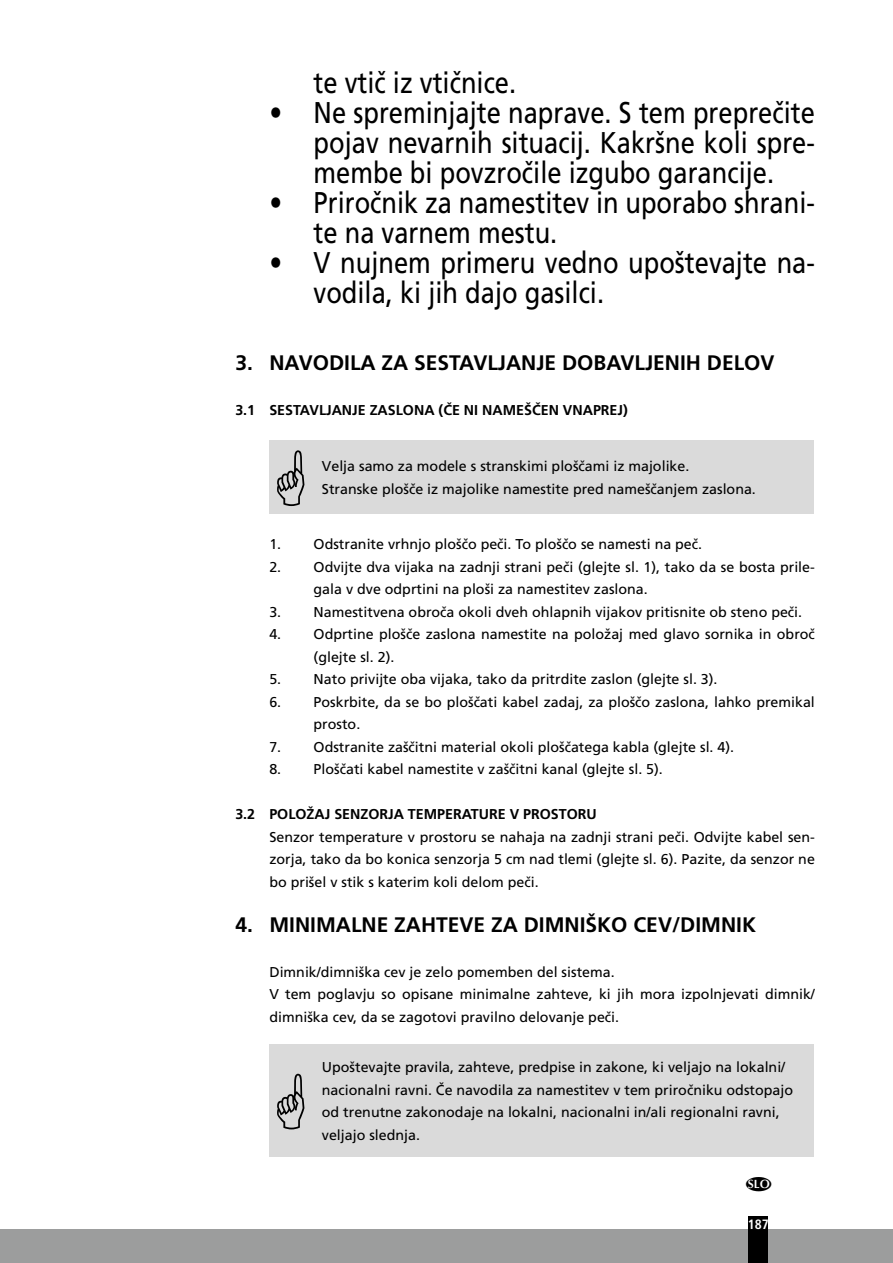
<style>
.page{position:relative;width:893px;height:1263px;background:#fff}
.page>*{position:absolute;margin:0;border:0;box-sizing:border-box;transform-origin:0 0}
.t1{font:30px/30px "Frutiger CE";color:#000;scale:.85 1}
.t2{font:700 21px "Frutiger CE";color:#000}
.t3{font:14.25px/22.5px "Frutiger CE";color:#000}
.t4{font:700 14.25px "Frutiger CE";color:#000}
.t5{font:700 condensed 13.5px "Frutiger LT Std";color:#fff}
</style>
<div class="page">
<div style="left:0;top:1229px;width:893px;height:34px;background:#9c9d9d"></div>
<div style="left:748px;top:1216px;width:20px;height:47px;background:#000"></div>
<div style="left:269px;top:440px;width:51px;height:74px;background:#dadada"></div>
<div style="left:320px;top:440px;width:494px;height:74px;background:#dadada"></div>
<div style="left:269px;top:1044px;width:51px;height:112px;background:#dadada"></div>
<div style="left:320px;top:1044px;width:494px;height:113px;background:#dadada"></div>
<h1 class="t1" style="left:314px;top:67px;width:240px">te vtič iz vtičnice.</h1>
<h1 class="t1" style="left:314px;top:97px;width:591px;text-align:justify;text-indent:-44px">• Ne spreminjajte naprave. S tem preprečite pojav nevarnih situacij. Kakršne koli spre&shy;membe bi povzročile izgubo garancije.</h1>
<h1 class="t1" style="left:314px;top:187px;width:591px;text-indent:-44px">• Priročnik za namestitev in uporabo shrani&shy;te na varnem mestu.</h1>
<h1 class="t1" style="left:314px;top:247px;width:591px;text-indent:-44px">• V nujnem primeru vedno upoštevajte na&shy;vodila, ki jih dajo gasilci.</h1>
<h2 class="t2" style="left:235px;top:350px;width:541px">3. NAVODILA ZA SESTAVLJANJE DOBAVLJENIH DELOV</h2>
<p class="t4" style="left:235px;top:402px;width:394px">3.1 SESTAVLJANJE ZASLONA (ČE NI NAMEŠČEN VNAPREJ)</p>
<p class="t3" style="left:322px;top:455px;width:435px">Velja samo za modele s stranskimi ploščami iz majolike.<br>Stranske plošče iz majolike namestite pred nameščanjem zaslona.</p>
<p class="t3" style="left:269px;top:533px;width:434px">1. Odstranite vrhnjo ploščo peči. To ploščo se namesti na peč.</p>
<p class="t3" style="left:314px;top:555px;width:503px;text-indent:-44px">2. Odvijte dva vijaka na zadnji strani peči (glejte sl. 1), tako da se bosta prile&shy;gala v dve odprtini na ploši za namestitev zaslona.</p>
<p class="t3" style="left:269px;top:600px;width:534px">3. Namestitvena obroča okoli dveh ohlapnih vijakov pritisnite ob steno peči.</p>
<p class="t3" style="left:314px;top:623px;width:503px;text-indent:-44px">4. Odprtine plošče zaslona namestite na položaj med glavo sornika in obroč (glejte sl. 2).</p>
<p class="t3" style="left:269px;top:668px;width:450px">5. Nato privijte oba vijaka, tako da pritrdite zaslon (glejte sl. 3).</p>
<p class="t3" style="left:314px;top:690px;width:503px;text-indent:-44px">6. Poskrbite, da se bo ploščati kabel zadaj, za ploščo zaslona, lahko premikal prosto.</p>
<p class="t3" style="left:269px;top:735px;width:466px">7. Odstranite zaščitni material okoli ploščatega kabla (glejte sl. 4).</p>
<p class="t3" style="left:269px;top:758px;width:395px">8. Ploščati kabel namestite v zaščitni kanal (glejte sl. 5).</p>
<p class="t4" style="left:235px;top:806px;width:363px">3.2 POLOŽAJ SENZORJA TEMPERATURE V PROSTORU</p>
<p class="t3" style="left:269px;top:825px;width:547px;text-align:justify">Senzor temperature v prostoru se nahaja na zadnji strani peči. Odvijte kabel sen&shy;zorja, tako da bo konica senzorja 5 cm nad tlemi (glejte sl. 6). Pazite, da senzor ne bo prišel v stik s katerim koli delom peči.</p>
<h2 class="t2" style="left:235px;top:912px;width:522px">4. MINIMALNE ZAHTEVE ZA DIMNIŠKO CEV/DIMNIK</h2>
<p class="t3" style="left:269px;top:960px;width:547px">Dimnik/dimniška cev je zelo pomemben del sistema.<br>V tem poglavju so opisane minimalne zahteve, ki jih mora izpolnjevati dimnik/ dimniška cev, da se zagotovi pravilno delovanje peči.</p>
<p class="t3" style="left:322px;top:1056px;width:473px">Upoštevajte pravila, zahteve, predpise in zakone, ki veljajo na lokalni/ nacionalni ravni. Če navodila za namestitev v tem priročniku odstopajo od trenutne zakonodaje na lokalni, nacionalni in/ali regionalni ravni, veljajo slednja.</p>
<p class="t5" style="left:748px;top:1216px;width:23px">187</p>
</div>
